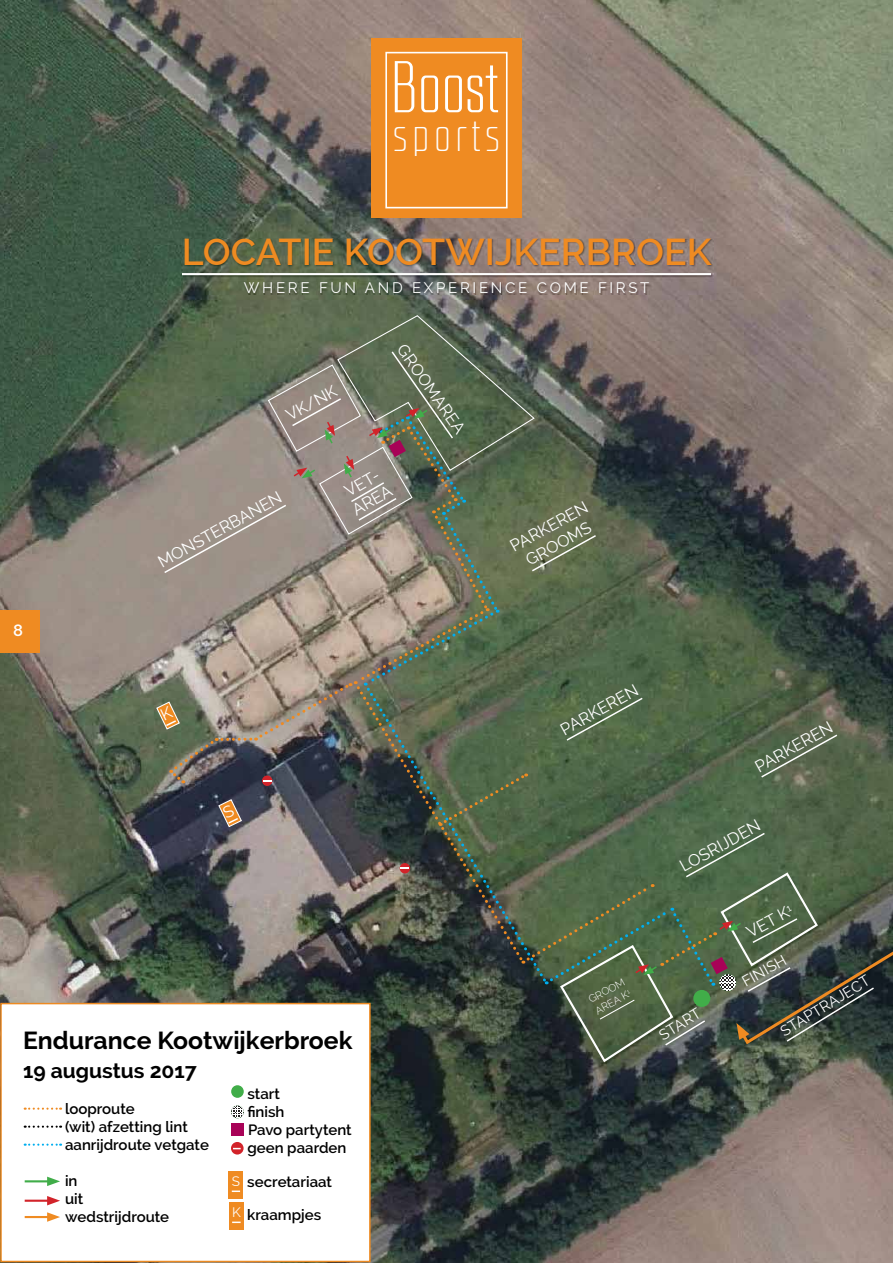
<style>
.page{position:relative;width:893px;height:1263px;background:#fff}
.page>*{position:absolute;margin:0;border:0;box-sizing:border-box;transform-origin:0 0}
.t1{font:300 72.45px "RB No 2";color:#fff}
.t2{font:300 44.4px "RB No 2.1 b";letter-spacing:.12em;color:#fff}
.t3{font:600 37.5px "Raleway";color:#ef8b22}
.t4{font:700 24.75px "Raleway";color:#000}
.t5{font:700 21px "Raleway";color:#000}
.t6{font:16.5px/19.8px "Raleway";color:#fff;text-align:center}
.t7{font:600 16.5px "Raleway";color:#fff}
.t8{font:600 15px/18px "Raleway";color:#000}
.t9{font:15px "Raleway";letter-spacing:.18em;color:#fff}
.t10{font:13.5px "Raleway";color:#fff}
.t11{font:300 10.5px/13.2px "Raleway";color:#fff}
.s1{font-weight:400;font-size:13.5px;color:#fff}
</style>
<div class="page">
<img style="left:0;top:0;width:893px;height:1263px">
<img style="left:183px;top:239px;width:530px;height:56px">
<hr style="left:182px;top:273px;width:529px;height:2px;background:#fff">
<div style="left:371px;top:38px;width:151px;height:180px;background:#ef8b22"></div>
<div style="left:385px;top:52px;width:123px;height:156px;border:2px solid #fff"></div>
<div style="left:1px;top:1003px;width:369px;height:258px;background:#fff"></div>
<div style="left:0;top:1003px;width:371px;height:259px;border:2px solid #ed8a22"></div>
<svg style="left:25px;top:1107px;width:36px;height:3px"></svg>
<svg style="left:25px;top:1125px;width:36px;height:3px"></svg>
<svg style="left:25px;top:1143px;width:36px;height:3px"></svg>
<hr style="left:25px;top:1180px;width:26px;height:2px;background:#41ad49">
<svg style="left:47px;top:1176px;width:13px;height:10px"></svg>
<hr style="left:25px;top:1199px;width:26px;height:3px;background:#d2232a">
<svg style="left:47px;top:1196px;width:13px;height:9px"></svg>
<hr style="left:25px;top:1216px;width:26px;height:2px;background:#ef8b22">
<svg style="left:47px;top:1212px;width:13px;height:10px"></svg>
<div style="left:231px;top:1085px;width:13px;height:13px;background:#41ad49;border-radius:50%"></div>
<svg style="left:231px;top:1105px;width:13px;height:13px"></svg>
<div style="left:231px;top:1123px;width:13px;height:13px;background:#a80257"></div>
<svg style="left:231px;top:1142px;width:13px;height:12px"></svg>
<div style="left:229px;top:1202px;width:15px;height:27px;background:#ef8b22"></div>
<svg style="left:232px;top:1221px;width:9px;height:2px"></svg>
<div style="left:229px;top:1171px;width:14px;height:27px;background:#ef8b22"></div>
<svg style="left:232px;top:1190px;width:8px;height:2px"></svg>
<div style="left:0;top:610px;width:40px;height:43px;background:#ef8b22"></div>
<svg style="left:155px;top:314px;width:738px;height:750px;background:#646a5b"></svg>
<h1 class="t1" style="left:391px;top:48px;width:109px">Boost</h1>
<h2 class="t2" style="left:393px;top:111px;width:108px">sports</h2>
<h3 class="t3" style="left:182px;top:230px;width:531px">LOCATIE KOOTWIJKERBROEK</h3>
<p class="t9" style="left:244px;top:279px;width:407px">WHERE FUN AND EXPERIENCE COME FIRST</p>
<p class="t6" style="left:282px;top:407px;width:57px;rotate:-29deg">VK/NK</p>
<p class="t6" style="left:409px;top:340px;width:107px;rotate:55deg">GROOMAREA</p>
<p class="t7" style="left:13px;top:621px;width:11px">8</p>
<p class="t6" style="left:155px;top:554px;width:140px;rotate:-29deg">MONSTERBANEN</p>
<p class="t6" style="left:339px;top:485px;width:45px;text-align:left;rotate:-30deg">VET-<br>AREA</p>
<h3 class="t4" style="left:23px;top:1026px;width:331px">Endurance Kootwijkerbroek</h3>
<h3 class="t5" style="left:23px;top:1058px;width:175px">19 augustus 2017</h3>
<p class="t8" style="left:65px;top:1099px;width:146px">looproute<br>(wit) afzetting lint aanrijdroute vetgate</p>
<p class="t8" style="left:65px;top:1171px;width:106px">in<br>uit wedstrijdroute</p>
<p class="t8" style="left:247px;top:1085px;width:106px">start<br>finish<br>Pavo partytent geen paarden</p>
<p class="t8" style="left:247px;top:1172px;width:86px">secretariaat</p>
<p class="t8" style="left:232px;top:1205px;width:91px"><span class="s1">K</span> kraampjes</p>
<p class="t10" style="left:232px;top:1174px;width:10px">S</p>
<p class="t6" style="left:507px;top:539px;width:88px;rotate:-29deg">PARKEREN<br>GROOMS</p>
<p class="t6" style="left:557px;top:722px;width:88px;rotate:-29deg">PARKEREN</p>
<p class="t6" style="left:752px;top:759px;width:88px;rotate:-29deg">PARKEREN</p>
<p class="t6" style="left:676px;top:858px;width:91px;rotate:-29deg">LOSRIJDEN</p>
<p class="t6" style="left:743px;top:924px;width:51px;rotate:-28deg">VET K<sup>1</sup></p>
<p class="t9" style="left:739px;top:974px;width:50px;rotate:-29deg">FINISH</p>
<p class="t11" style="left:586px;top:994px;width:41px;rotate:-29deg">GROOM<br>AREA K<sup>1</sup></p>
<p class="t9" style="left:777px;top:1025px;width:103px;rotate:-32deg">STAPTRAJECT</p>
<p class="t9" style="left:656px;top:1029px;width:48px;rotate:-32deg">START</p>
</div>
